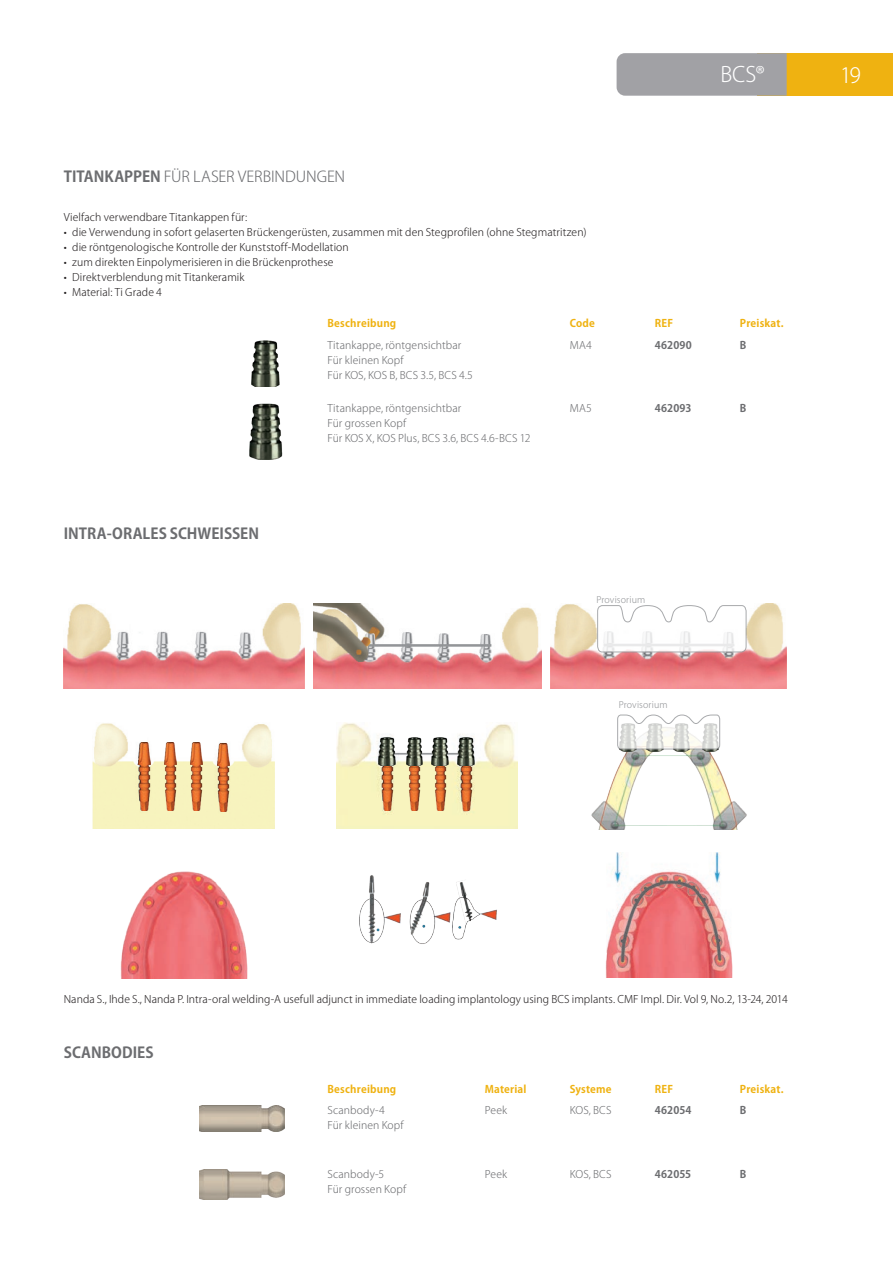
<style>
.page{position:relative;width:893px;height:1263px;background:#fff}
.page>*{position:absolute;margin:0;border:0;box-sizing:border-box;transform-origin:0 0}
.t1{font:300 21px "Koz Go Pro";color:#fff}
.t2{font:700 15px "Koz Go Pro";color:#6c6d70}
.t3{font:300 15px "Koz Go Pro";letter-spacing:-.005em;color:#6c6d70}
.t4{font:300 10.5px "Koz Go Pro";letter-spacing:.01em;color:#231f20}
.t5{font:300 10.5px/15px "Koz Go Pro";letter-spacing:.01em;color:#6c6d70}
.t6{font:700 10.5px "Koz Go Pro";letter-spacing:.02em;color:#efb211}
.t7{font:700 10.5px "Koz Go Pro";letter-spacing:.01em;color:#6c6d70}
.t8{font:300 9px "Koz Go Pro";letter-spacing:.01em;color:#939598}
.s1{font-weight:700}
</style>
<div class="page">
<div style="left:757px;top:53px;width:136px;height:43px;background:#efb211"></div>
<div style="left:617px;top:53px;width:170px;height:43px;background:#a1a1a5"></div>
<img style="left:64px;top:604px;width:240px;height:85px">
<img style="left:93px;top:723px;width:182px;height:106px">
<img style="left:120px;top:872px;width:127px;height:106px">
<img style="left:313px;top:604px;width:228px;height:85px">
<img style="left:337px;top:722px;width:181px;height:107px">
<img style="left:359px;top:875px;width:138px;height:69px">
<img style="left:605px;top:853px;width:127px;height:125px">
<img style="left:138px;top:743px;width:12px;height:68px">
<img style="left:164px;top:743px;width:12px;height:68px">
<img style="left:409px;top:765px;width:12px;height:46px">
<img style="left:191px;top:743px;width:12px;height:68px">
<img style="left:434px;top:765px;width:12px;height:46px">
<img style="left:217px;top:744px;width:12px;height:68px">
<img style="left:382px;top:765px;width:12px;height:46px">
<img style="left:460px;top:765px;width:12px;height:46px">
<img style="left:458px;top:738px;width:16px;height:27px">
<img style="left:379px;top:738px;width:16px;height:27px">
<img style="left:406px;top:738px;width:17px;height:27px">
<img style="left:432px;top:738px;width:16px;height:27px">
<img style="left:551px;top:604px;width:235px;height:85px">
<img style="left:591px;top:723px;width:156px;height:107px">
<img style="left:249px;top:404px;width:33px;height:55px">
<img style="left:252px;top:340px;width:28px;height:47px">
<svg style="left:597px;top:605px;width:149px;height:47px"></svg>
<img style="left:702px;top:749px;width:17px;height:2px">
<img style="left:620px;top:749px;width:17px;height:2px">
<img style="left:646px;top:749px;width:17px;height:2px">
<img style="left:673px;top:749px;width:17px;height:2px">
<svg style="left:617px;top:715px;width:103px;height:34px"></svg>
<img style="left:200px;top:1106px;width:85px;height:25px">
<img style="left:200px;top:1169px;width:85px;height:30px">
<h1 class="t1" style="left:720px;top:61px;width:46px">BCS®</h1>
<h1 class="t1" style="left:840px;top:61px;width:22px">19</h1>
<p class="t3" style="left:64px;top:167px;width:283px"><span class="s1">TITANKAPPEN</span> FÜR LASER VERBINDUNGEN</p>
<p class="t4" style="left:64px;top:210px;width:185px">Vielfach verwendbare Titankappen für:</p>
<p class="t4" style="left:64px;top:225px;width:524px">• die Verwendung in sofort gelaserten Brückengerüsten, zusammen mit den Stegprofilen (ohne Stegmatritzen)</p>
<p class="t4" style="left:64px;top:240px;width:287px">• die röntgenologische Kontrolle der Kunststoff-Modellation</p>
<p class="t4" style="left:64px;top:255px;width:271px">• zum direkten Einpolymerisieren in die Brückenprothese</p>
<p class="t4" style="left:64px;top:270px;width:182px">• Direktverblendung mit Titankeramik</p>
<p class="t4" style="left:64px;top:285px;width:100px">• Material: Ti Grade 4</p>
<p class="t6" style="left:327px;top:317px;width:70px">Beschreibung</p>
<p class="t6" style="left:570px;top:317px;width:27px">Code</p>
<p class="t6" style="left:655px;top:317px;width:20px">REF</p>
<p class="t6" style="left:740px;top:317px;width:45px">Preiskat.</p>
<p class="t5" style="left:327px;top:337px;width:136px">Titankappe, röntgensichtbar</p>
<p class="t5" style="left:327px;top:352px;width:147px">Für kleinen Kopf<br>Für KOS, KOS B, BCS 3.5, BCS 4.5</p>
<p class="t5" style="left:570px;top:337px;width:23px">MA4</p>
<p class="t7" style="left:655px;top:338px;width:38px">462090</p>
<p class="t7" style="left:740px;top:338px;width:8px">B</p>
<p class="t2" style="left:64px;top:524px;width:197px">INTRA-ORALES SCHWEISSEN</p>
<p class="t5" style="left:327px;top:401px;width:136px">Titankappe, röntgensichtbar</p>
<p class="t5" style="left:327px;top:416px;width:80px">Für grossen Kopf</p>
<p class="t5" style="left:327px;top:431px;width:205px">Für KOS X, KOS Plus, BCS 3.6, BCS 4.6-BCS 12</p>
<p class="t5" style="left:570px;top:401px;width:24px">MA5</p>
<p class="t7" style="left:655px;top:402px;width:38px">462093</p>
<p class="t7" style="left:740px;top:402px;width:8px">B</p>
<p class="t8" style="left:596px;top:594px;width:50px">Provisorium</p>
<p class="t8" style="left:619px;top:699px;width:50px">Provisorium</p>
<p class="t4" style="left:64px;top:993px;width:725px">Nanda S., Ihde S., Nanda P. Intra-oral welding-A usefull adjunct in immediate loading implantology using BCS implants. CMF Impl. Dir. Vol 9, No.2, 13-24, 2014</p>
<p class="t2" style="left:64px;top:1043px;width:91px">SCANBODIES</p>
<p class="t6" style="left:327px;top:1082px;width:70px">Beschreibung</p>
<p class="t6" style="left:485px;top:1082px;width:43px">Material</p>
<p class="t6" style="left:570px;top:1082px;width:43px">Systeme</p>
<p class="t6" style="left:655px;top:1082px;width:20px">REF</p>
<p class="t6" style="left:740px;top:1082px;width:45px">Preiskat.</p>
<p class="t5" style="left:327px;top:1103px;width:59px">Scanbody-4</p>
<p class="t5" style="left:327px;top:1118px;width:78px">Für kleinen Kopf</p>
<p class="t5" style="left:485px;top:1103px;width:24px">Peek</p>
<p class="t5" style="left:570px;top:1103px;width:43px">KOS, BCS</p>
<p class="t7" style="left:655px;top:1103px;width:38px">462054</p>
<p class="t7" style="left:740px;top:1103px;width:8px">B</p>
<p class="t5" style="left:327px;top:1166px;width:58px">Scanbody-5</p>
<p class="t5" style="left:327px;top:1181px;width:80px">Für grossen Kopf</p>
<p class="t5" style="left:485px;top:1166px;width:24px">Peek</p>
<p class="t5" style="left:570px;top:1166px;width:43px">KOS, BCS</p>
<p class="t7" style="left:655px;top:1167px;width:38px">462055</p>
<p class="t7" style="left:740px;top:1167px;width:8px">B</p>
</div>
